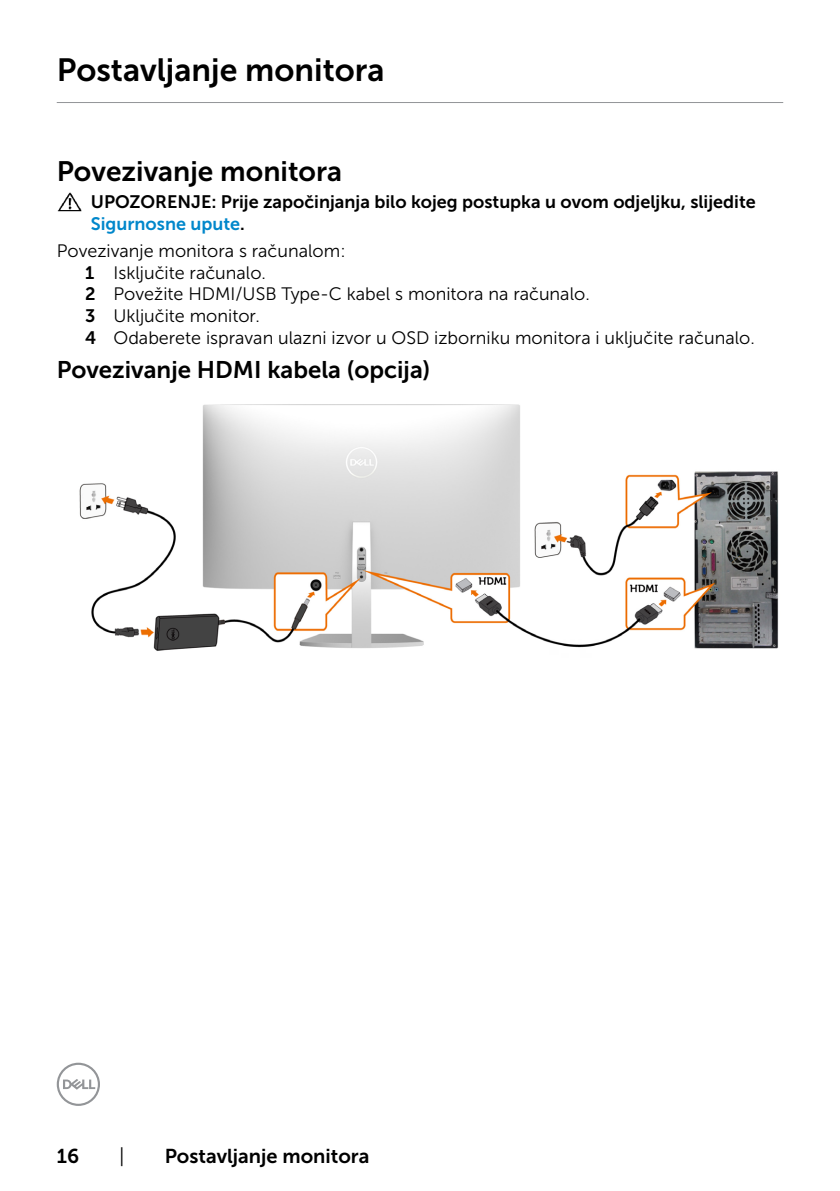
<style>
.page{position:relative;width:840px;height:1191px;background:#fff}
.page>*{position:absolute;margin:0;border:0;box-sizing:border-box;transform-origin:0 0}
.t1{font:32px "Museo Sans For Dell 700";color:#000}
.t2{font:28px "Museo Sans For Dell 700";color:#000}
.t3{font:24px "Museo Sans For Dell 700";color:#000}
.t4{font:20px "Museo Sans For Dell 700";color:#000}
.t5{font:20px "Museo Sans For Dell 300";color:#000}
.t6{font:18px/21.6px "Museo Sans For Dell 300";color:#000}
.t7{font:18px/21.6px "Museo Sans For Dell 700";color:#000}
.s1{color:#0087cb}
.s2{font-family:"Museo Sans For Dell 700"}
</style>
<div class="page">
<svg style="left:57px;top:1062px;width:43px;height:44px"></svg>
<hr style="left:57px;top:102px;width:725px;height:1px;background:#939598">
<img style="left:79px;top:404px;width:700px;height:247px">
<img style="left:57px;top:192px;width:25px;height:20px">
<h1 class="t1" style="left:57px;top:52px;width:329px">Postavljanje monitora</h1>
<h2 class="t2" style="left:57px;top:156px;width:287px">Povezivanje monitora</h2>
<p class="t7" style="left:91px;top:191px;width:666px">UPOZORENJE: Prije započinjanja bilo kojeg postupka u ovom odjeljku, slijedite<br><span class="s1">Sigurnosne upute</span>.</p>
<p class="t6" style="left:85px;top:240px;width:670px;text-indent:-28px">Povezivanje monitora s računalom:<br><span class="s2">1</span> Isključite računalo.<br><span class="s2">2</span> Povežite HDMI/USB Type-C kabel s monitora na računalo.<br><span class="s2">3</span> Uključite monitor.<br><span class="s2">4</span> Odaberete ispravan ulazni izvor u OSD izborniku monitora i uključite računalo.</p>
<h3 class="t3" style="left:57px;top:356px;width:375px">Povezivanje HDMI kabela (opcija)</h3>
<p class="t4" style="left:57px;top:1144px;width:24px">16</p>
<p class="t5" style="left:119px;top:1145px;width:7px">|</p>
<p class="t4" style="left:165px;top:1144px;width:206px">Postavljanje monitora</p>
</div>
